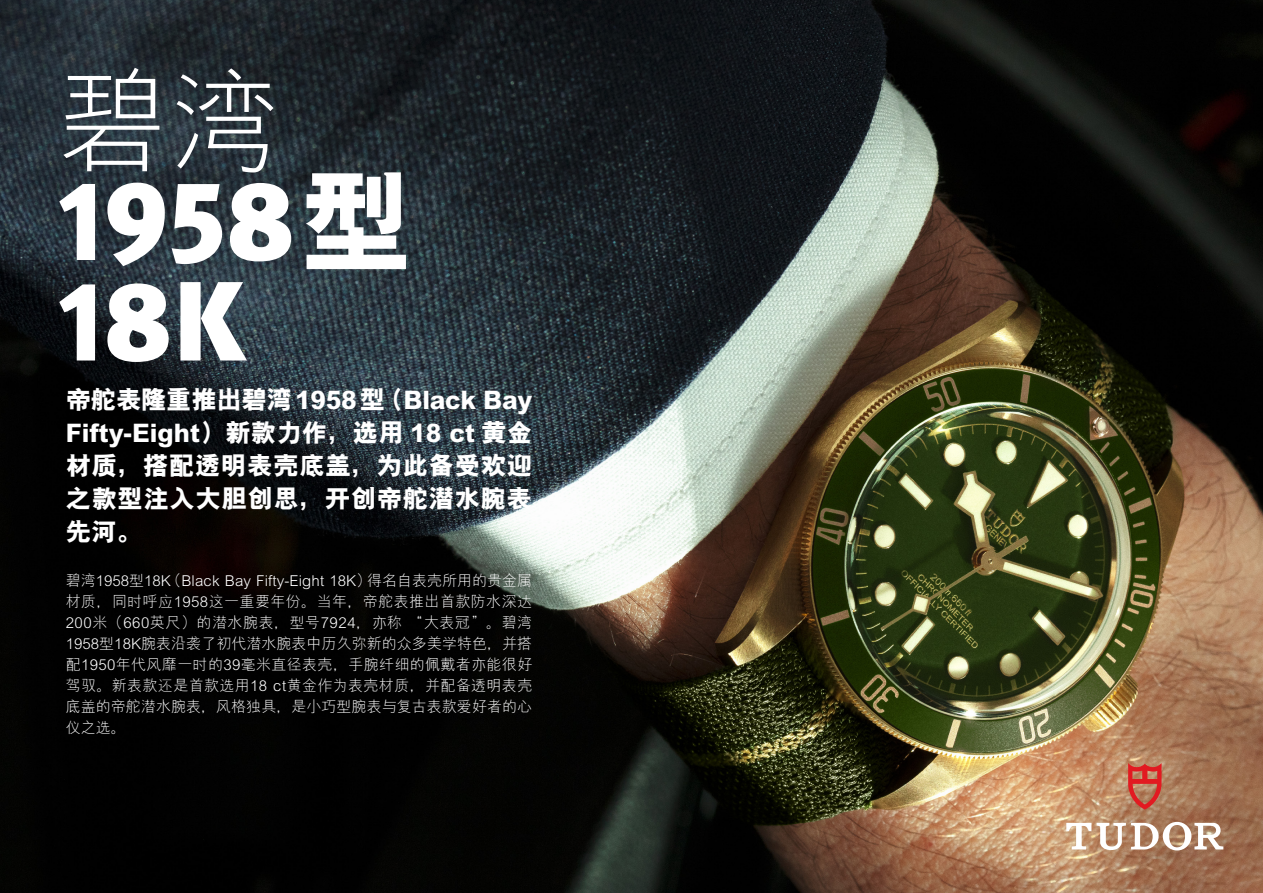
<style>
.page{position:relative;width:1263px;height:893px;background:#fff}
.page>*{position:absolute;margin:0;border:0;box-sizing:border-box;transform-origin:0 0}
.SC_-_Heading_BLACK{font:900 112.5px "Meta Pro";color:#fff}
.SC_-_Heading_LIGHT{font:300 112.5px "M Hei PRC";color:#fff}
.SC_-_Introduction{font:800 25.5px/33px "M Hei PRC";letter-spacing:.02em;color:#fff;text-align:justify}
.SC_-_1st_parahgreaph{font:300 15px/21px "M Hei PRC";letter-spacing:.005em;color:#fff;text-align:justify}
.s1{font-family:"M Hei PRC";font-weight:800}
</style>
<div class="page">
<img style="left:0;top:0;width:1263px;height:893px">
<svg style="left:1128px;top:763px;width:33px;height:46px;background:#c95646"></svg>
<svg style="left:1066px;top:822px;width:157px;height:28px"></svg>
<p class="SC_-_Heading_LIGHT" style="left:56px;top:67px;width:226px">碧湾</p>
<p class="SC_-_Heading_BLACK" style="left:56px;top:132px;width:358px">1958<span class="s1">型</span></p>
<p class="SC_-_Heading_BLACK" style="left:56px;top:232px;width:190px">18K</p>
<p class="SC_-_Introduction" style="left:66px;top:384px;width:468px">帝舵表隆重推出碧湾1958型（Black Bay Fifty-Eight）新款力作，选用 18 ct 黄金材质，搭配透明表壳底盖，为此备受欢迎之款型注入大胆创思，开创帝舵潜水腕表先河。</p>
<p class="SC_-_1st_parahgreaph" style="left:66px;top:570px;width:468px">碧湾1958型18K（Black Bay Fifty-Eight 18K）得名自表壳所用的贵金属材质，同时呼应1958这一重要年份。当年，帝舵表推出首款防水深达200米（660英尺）的潜水腕表，型号7924，亦称 “大表冠”。碧湾1958型18K腕表沿袭了初代潜水腕表中历久弥新的众多美学特色，并搭配1950年代风靡一时的39毫米直径表壳，手腕纤细的佩戴者亦能很好驾驭。新表款还是首款选用18 ct黄金作为表壳材质，并配备透明表壳底盖的帝舵潜水腕表，风格独具，是小巧型腕表与复古表款爱好者的心仪之选。</p>
</div>
